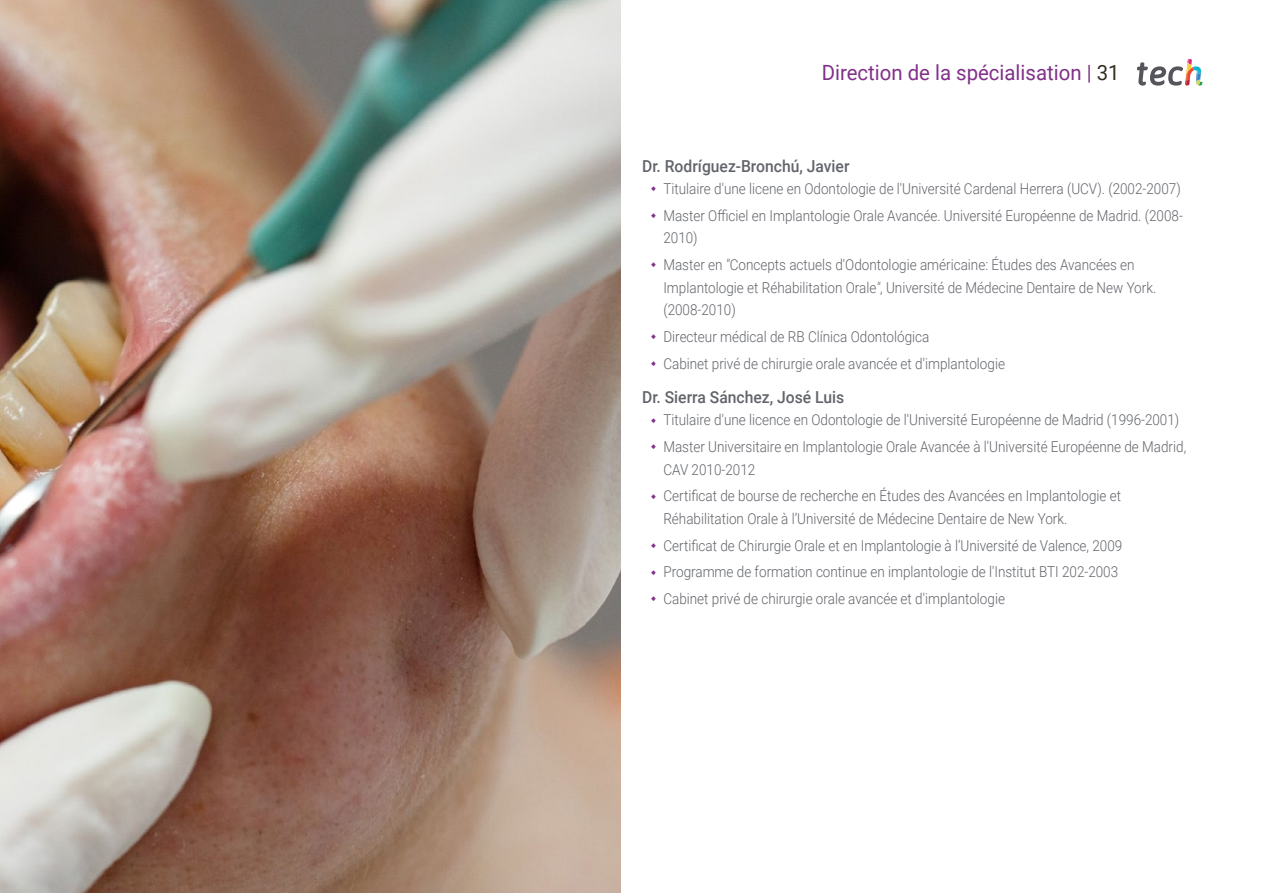
<style>
.page{position:relative;width:1263px;height:893px;background:#fff}
.page>*{position:absolute;margin:0;border:0;box-sizing:border-box;transform-origin:0 0}
.t1{font:21px "Roboto";color:#813089}
.t2{font:500 16.5px "Roboto";color:#61646a;scale:.95 1}
.t3{font:300 15px/26.7px "Roboto";color:#61646a;scale:.9 1}
.s1{color:#312e20}
.s2{font-style:italic}
</style>
<div class="page">
<img style="left:0;top:0;width:621px;height:893px">
<svg style="left:1137px;top:59px;width:65px;height:27px"></svg>
<h1 class="t1" style="left:822px;top:57px;width:299px">Direction de la spécialisation | <span class="s1">31</span></h1>
<p class="t2" style="left:642px;top:154px;width:220px">Dr. Rodríguez-Bronchú, Javier</p>
<p class="t3" style="left:663px;top:175px;width:579px">Titulaire d'une licene en Odontologie de l'Université Cardenal Herrera (UCV). (2002-2007)<br>Master Officiel en Implantologie Orale Avancée. Université Européenne de Madrid. (2008-</p>
<p class="t3" style="left:663px;top:224px;width:525px">2010)<br>Master en <span class="s2">"</span>Concepts actuels d'Odontologie américaine: Études des Avancées en</p>
<p class="t3" style="left:663px;top:276px;width:549px;line-height:22.5px">Implantologie et Réhabilitation Orale<span class="s2">"</span>, Université de Médecine Dentaire de New York. (2008-2010)</p>
<p class="t3" style="left:663px;top:323px;width:381px">Directeur médical de RB Clínica Odontológica<br>Cabinet privé de chirurgie orale avancée et d'implantologie</p>
<p class="t2" style="left:642px;top:386px;width:214px">Dr. Sierra Sánchez, José Luis</p>
<p class="t3" style="left:663px;top:406px;width:582px">Titulaire d'une licence en Odontologie de l'Université Européenne de Madrid (1996-2001)<br>Master Universitaire en Implantologie Orale Avancée à l'Université Européenne de Madrid,</p>
<p class="t3" style="left:663px;top:455px;width:510px">CAV 2010-2012<br>Certificat de bourse de recherche en Études des Avancées en Implantologie et</p>
<p class="t3" style="left:663px;top:505px;width:511px">Réhabilitation Orale à l’Université de Médecine Dentaire de New York.<br>Certificat de Chirurgie Orale et en Implantologie à l’Université de Valence, 2009<br>Programme de formation continue en implantologie de l'Institut BTI 202-2003<br>Cabinet privé de chirurgie orale avancée et d'implantologie</p>
</div>
